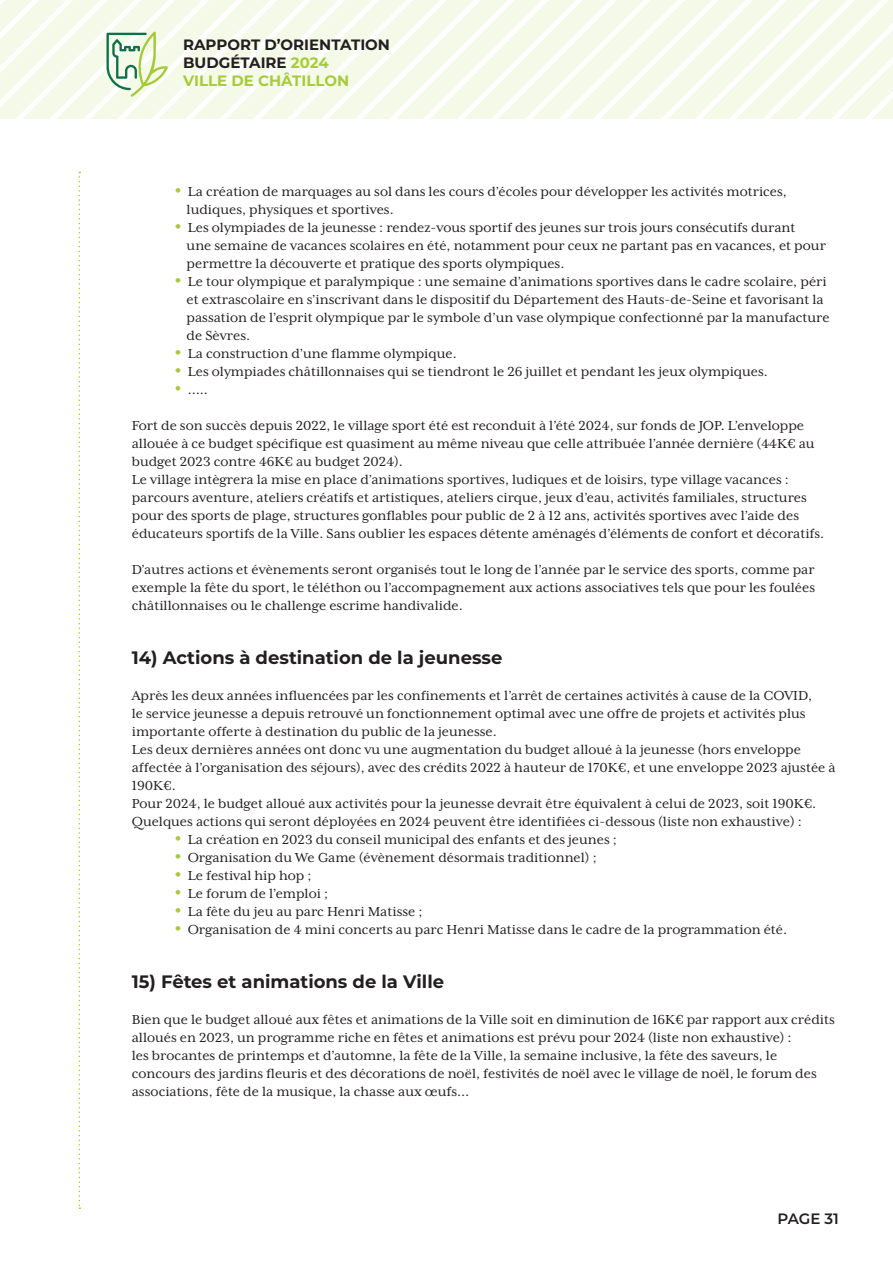
<style>
.page{position:relative;width:893px;height:1263px;background:#fff}
.page>*{position:absolute;margin:0;border:0;box-sizing:border-box;transform-origin:0 0}
.t1{font:700 18px "Montserrat";color:#231f20}
.t2{font:15px/18px "Mrs Eaves XL Serif OT";color:#231f20}
.t3{font:700 15px/18px "Montserrat";color:#231f20}
.t4{font:600 15px "Montserrat";letter-spacing:-.005em;color:#231f20}
.s1{color:#a6cc39}
.s2{font-size:30px;color:#a6cc39}
</style>
<div class="page">
<svg style="left:0;top:0;width:893px;height:119px"></svg>
<svg style="left:107px;top:32px;width:61px;height:65px"></svg>
<svg style="left:79px;top:172px;width:1px;height:1037px"></svg>
<p class="t3" style="left:183px;top:35px;width:208px">RAPPORT D’ORIENTATION<br>BUDGÉTAIRE <span class="s1">2024<br>VILLE DE CHÂTILLON</span></p>
<p class="t2" style="left:187px;top:182px;width:602px;text-indent:-12px"><span class="s2">•</span> La création de marquages au sol dans les cours d’écoles pour développer les activités motrices, ludiques, physiques et sportives.</p>
<p class="t2" style="left:187px;top:218px;width:641px;text-indent:-12px"><span class="s2">•</span> Les olympiades de la jeunesse : rendez-vous sportif des jeunes sur trois jours consécutifs durant<br>une semaine de vacances scolaires en été, notamment pour ceux ne partant pas en vacances, et pour permettre la découverte et pratique des sports olympiques.</p>
<p class="t2" style="left:187px;top:272px;width:645px;text-indent:-12px"><span class="s2">•</span> Le tour olympique et paralympique : une semaine d’animations sportives dans le cadre scolaire, péri et extrascolaire en s’inscrivant dans le dispositif du Département des Hauts-de-Seine et favorisant la passation de l’esprit olympique par le symbole d’un vase olympique confectionné par la manufacture de Sèvres.</p>
<p class="t2" style="left:174px;top:344px;width:284px"><span class="s2">•</span> La construction d’une flamme olympique.</p>
<p class="t2" style="left:174px;top:362px;width:595px"><span class="s2">•</span> Les olympiades châtillonnaises qui se tiendront le 26 juillet et pendant les jeux olympiques.</p>
<p class="t2" style="left:174px;top:380px;width:35px"><span class="s2">•</span> …..</p>
<p class="t2" style="left:132px;top:416px;width:694px">Fort de son succès depuis 2022, le village sport été est reconduit à l’été 2024, sur fonds de JOP. L’enveloppe allouée à ce budget spécifique est quasiment au même niveau que celle attribuée l’année dernière (44K€ au budget 2023 contre 46K€ au budget 2024).<br>Le village intègrera la mise en place d’animations sportives, ludiques et de loisirs, type village vacances : parcours aventure, ateliers créatifs et artistiques, ateliers cirque, jeux d’eau, activités familiales, structures pour des sports de plage, structures gonflables pour public de 2 à 12 ans, activités sportives avec l’aide des éducateurs sportifs de la Ville. Sans oublier les espaces détente aménagés d’éléments de confort et décoratifs.</p>
<p class="t2" style="left:132px;top:560px;width:685px;text-align:justify">D’autres actions et évènements seront organisés tout le long de l’année par le service des sports, comme par exemple la fête du sport, le téléthon ou l’accompagnement aux actions associatives tels que pour les foulées châtillonnaises ou le challenge escrime handivalide.</p>
<p class="t1" style="left:132px;top:644px;width:372px">14) Actions à destination de la jeunesse</p>
<p class="t2" style="left:132px;top:686px;width:705px">Après les deux années influencées par les confinements et l’arrêt de certaines activités à cause de la COVID,<br>le service jeunesse a depuis retrouvé un fonctionnement optimal avec une offre de projets et activités plus importante offerte à destination du public de la jeunesse.<br>Les deux dernières années ont donc vu une augmentation du budget alloué à la jeunesse (hors enveloppe affectée à l’organisation des séjours), avec des crédits 2022 à hauteur de 170K€, et une enveloppe 2023 ajustée à 190K€.<br>Pour 2024, le budget alloué aux activités pour la jeunesse devrait être équivalent à celui de 2023, soit 190K€.<br>Quelques actions qui seront déployées en 2024 peuvent être identifiées ci-dessous (liste non exhaustive) :</p>
<p class="t2" style="left:174px;top:830px;width:444px"><span class="s2">•</span> La création en 2023 du conseil municipal des enfants et des jeunes ;</p>
<p class="t2" style="left:174px;top:848px;width:424px"><span class="s2">•</span> Organisation du We Game (évènement désormais traditionnel) ;</p>
<p class="t2" style="left:174px;top:866px;width:139px"><span class="s2">•</span> Le festival hip hop ;</p>
<p class="t2" style="left:174px;top:884px;width:155px"><span class="s2">•</span> Le forum de l’emploi ;</p>
<p class="t2" style="left:174px;top:902px;width:250px"><span class="s2">•</span> La fête du jeu au parc Henri Matisse ;</p>
<p class="t2" style="left:174px;top:920px;width:614px"><span class="s2">•</span> Organisation de 4 mini concerts au parc Henri Matisse dans le cadre de la programmation été.</p>
<p class="t1" style="left:132px;top:968px;width:314px">15) Fêtes et animations de la Ville</p>
<p class="t2" style="left:132px;top:1010px;width:705px">Bien que le budget alloué aux fêtes et animations de la Ville soit en diminution de 16K€ par rapport aux crédits alloués en 2023, un programme riche en fêtes et animations est prévu pour 2024 (liste non exhaustive) :<br>les brocantes de printemps et d’automne, la fête de la Ville, la semaine inclusive, la fête des saveurs, le concours des jardins fleuris et des décorations de noël, festivités de noël avec le village de noël, le forum des associations, fête de la musique, la chasse aux œufs…</p>
<p class="t4" style="left:777px;top:1207px;width:63px">PAGE 31</p>
</div>
